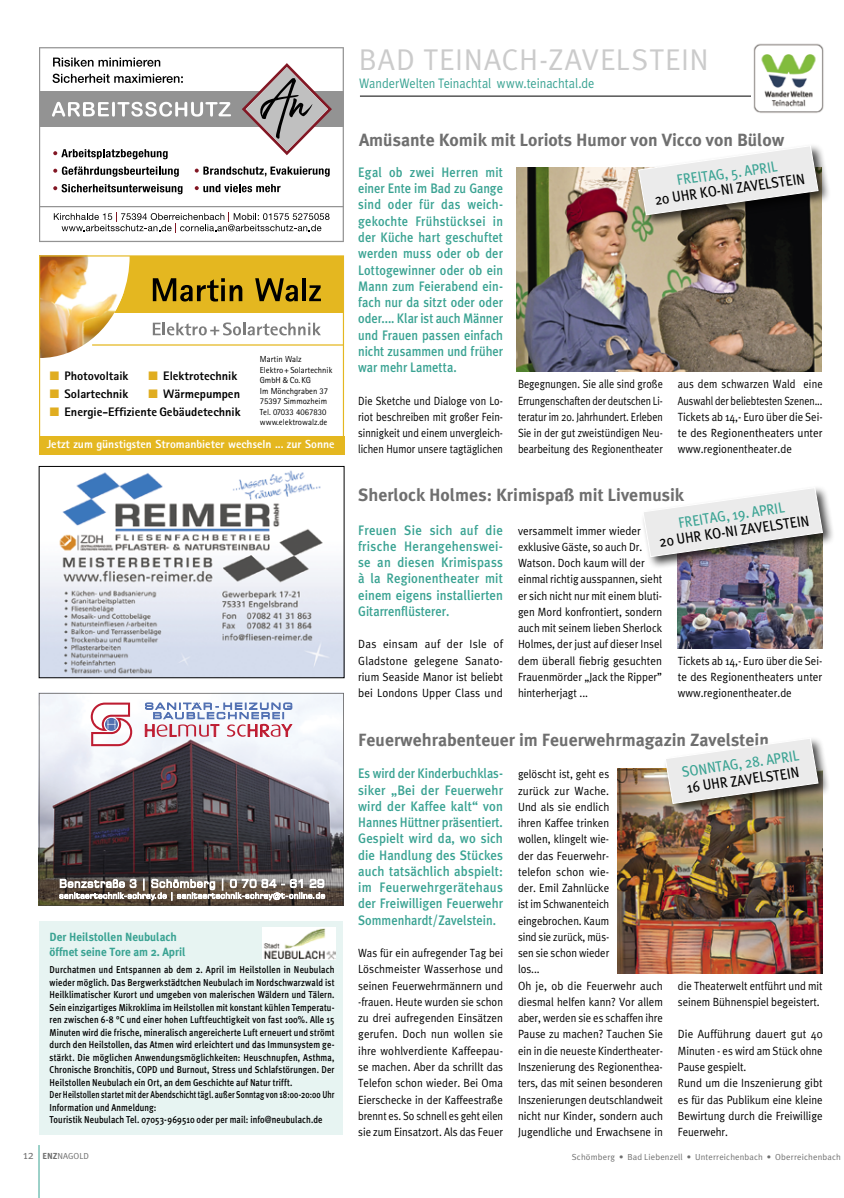
<style>
.page{position:relative;width:844px;height:1198px;background:#fff}
.page>*{position:absolute;margin:0;border:0;box-sizing:border-box;transform-origin:0 0}
.t1{font:30px "Meta Plus Normal";letter-spacing:.03em;color:#cbcbcb}
.t2{font:700 17.62px "Meta Plus";color:#6f6f6f}
.t3{font:15px "Meta Plus";color:#000;scale:.9 1}
.t4{font:15px "Meta Plus";color:#3aa393;scale:.9 1}
.t5{font:500 13.75px/16.2px "Meta Plus";color:#3aa393;text-align:justify;scale:.9 1}
.t6{font:500 13.75px/16.2px "Meta Plus";color:#3aa393;text-align:justify;scale:.89 1}
.t7{font:500 13.75px/16.2px "Meta Plus";color:#3aa393;text-align:justify;scale:.93 1}
.t8{font:13.75px "Meta Plus Normal";color:#3aa393;scale:.9 1}
.t9{font:800 12.38px "Rotis Sans Serif";color:#000}
.t10{font:11.88px/16.2px "Meta Plus Normal";color:#000;scale:.9 1}
.t11{font:11.88px/16.2px "Meta Plus Normal";color:#000;scale:.93 1}
.t12{font:11.88px/16.2px "Meta Plus Normal";color:#000;text-align:justify;scale:.86 1}
.t13{font:11.88px/16.2px "Meta Plus Normal";color:#000;text-align:justify;scale:.89 1}
.t14{font:11.88px/16.2px "Meta Plus Normal";color:#000;text-align:justify;scale:.87 1}
.t15{font:11.88px/16.2px "Meta Plus Normal";color:#000;text-align:justify;scale:.94 1}
.t16{font:11.88px/16.2px "Meta Plus Normal";color:#000;text-align:justify;scale:.91 1}
.t17{font:700 11.88px/14.2px "Meta Plus";color:#3aa393;scale:.95 1}
.t18{font:800 11.75px "Rotis Sans Serif";color:#fff}
.t19{font:500 10px/12.5px "Meta Plus";letter-spacing:.01em;color:#000;scale:.86 1}
.t20{font:8.75px/10.5px "Rotis Sans Serif";color:#000}
.t21{font:8.75px "Meta Plus Normal";letter-spacing:.02em;color:#6f6f6f}
.s1{color:#e0ad20}
.s2{font-family:"YR Myriad"}
.s3{font-size:11.88px}
.s4{font-family:"Meta Plus";font-weight:700}
</style>
<div class="page">
<hr style="left:39px;top:1145px;width:1px;height:53px;background:#3aa393">
<div style="left:40px;top:921px;width:303px;height:214px;background:#e7f4f2"></div>
<hr style="left:360px;top:96px;width:463px;height:1px;background:#000">
<img style="left:751px;top:43px;width:73px;height:70px">
<div style="left:109px;top:256px;width:234px;height:56px;background:#e4b720"></div>
<svg style="left:153px;top:322px;width:168px;height:13px"></svg>
<svg style="left:153px;top:278px;width:89px;height:23px"></svg>
<svg style="left:255px;top:278px;width:43px;height:23px"></svg>
<hr style="left:302px;top:278px;width:4px;height:23px;background:#000">
<svg style="left:309px;top:285px;width:12px;height:16px"></svg>
<svg style="left:123px;top:257px;width:7px;height:56px"></svg>
<img style="left:41px;top:257px;width:82px;height:101px">
<div style="left:39px;top:436px;width:305px;height:18px;background:#e4b720"></div>
<hr style="left:92px;top:344px;width:251px;height:2px;background:#e4b720">
<div style="left:39px;top:255px;width:305px;height:199px;border:1px solid #e4b720"></div>
<svg style="left:39px;top:693px;width:305px;height:212px"></svg>
<svg style="left:91px;top:702px;width:41px;height:44px"></svg>
<svg style="left:145px;top:702px;width:147px;height:35px"></svg>
<svg style="left:59px;top:878px;width:266px;height:22px"></svg>
<img style="left:41px;top:470px;width:301px;height:206px">
<img style="left:516px;top:168px;width:305px;height:204px">
<img style="left:263px;top:927px;width:72px;height:32px">
<div style="left:636px;top:143px;width:195px;height:85px;background:#000;opacity:.75"></div>
<svg style="left:638px;top:145px;width:180px;height:70px"></svg>
<img style="left:677px;top:570px;width:145px;height:78px">
<div style="left:640px;top:485px;width:195px;height:85px;background:#000;opacity:.75"></div>
<svg style="left:642px;top:487px;width:180px;height:70px"></svg>
<img style="left:617px;top:768px;width:205px;height:205px">
<div style="left:662px;top:735px;width:168px;height:82px;background:#000;opacity:.75"></div>
<svg style="left:664px;top:737px;width:154px;height:67px"></svg>
<svg style="left:39px;top:47px;width:305px;height:195px"></svg>
<h1 class="t1" style="left:359px;top:42px;width:351px">BAD TEINACH-ZAVELSTEIN</h1>
<p class="t9" style="left:50px;top:368px;width:80px"><span class="s1">■</span> Photovoltaik</p>
<p class="t9" style="left:148px;top:368px;width:90px"><span class="s1">■</span> Elektrotechnik</p>
<p class="t9" style="left:50px;top:386px;width:80px"><span class="s1">■</span> Solartechnik</p>
<p class="t9" style="left:148px;top:386px;width:93px"><span class="s1">■</span> Wärmepumpen</p>
<p class="t9" style="left:50px;top:404px;width:192px"><span class="s1">■</span> Energie-Effiziente Gebäudetechnik</p>
<p class="t20" style="left:260px;top:354px;width:74px">Martin Walz<br>Elektro+Solartechnik<br>GmbH <span class="s2">&amp;</span> Co.KG<br>Im Mönchgraben 37<br>75397 Simmozheim<br>Tel. 07033 4067830 www.elektrowalz.de</p>
<p class="t18" style="left:47px;top:436px;width:289px">Jetzt zum günstigsten Stromanbieter wechseln ... zur Sonne</p>
<p class="t17" style="left:50px;top:930px;width:144px">Der Heilstollen Neubulach öffnet seine Tore am 2. April</p>
<p class="t19" style="left:50px;top:963px;width:333px">Durchatmen und Entspannen ab dem 2. April im Heilstollen in Neubulach wieder möglich. Das Bergwerkstädtchen Neubulach im Nordschwarzwald ist Heilklimatischer Kurort und umgeben von malerischen Wäldern und Tälern.<br>Sein einzigartiges Mikroklima im Heilstollen mit konstant kühlen Temperatu&shy;ren zwischen 6-8 °C und einer hohen Luftfeuchtigkeit von fast 100%. Alle 15<br>Minuten wird die frische, mineralisch angereicherte Luft erneuert und strömt durch den Heilstollen, das Atmen wird erleichtert und das Immunsystem ge&shy;stärkt. Die möglichen Anwendungsmöglichkeiten: Heuschnupfen, Asthma, Chronische Bronchitis, COPD und Burnout, Stress und Schlafstörungen. Der Heilstollen Neubulach ein Ort, an dem Geschichte auf Natur trifft.<br>Der Heilstollen startet mit der Abendschicht tägl. außer Sonntag von 18:00-20:00 Uhr Information und Anmeldung:<br>Touristik Neubulach Tel. 07053-969510 oder per mail: info@neubulach.de</p>
<p class="t8" style="left:359px;top:75px;width:263px">WanderWelten Teinachtal www.teinachtal.de</p>
<h2 class="t2" style="left:359px;top:129px;width:427px">Amüsante Komik mit Loriots Humor von Vicco von Bülow</h2>
<p class="t5" style="left:358px;top:164px;width:162px">Egal ob zwei Herren mit einer Ente im Bad zu Gange sind oder für das weich&shy;gekochte Frühstücksei in der Küche hart geschuftet werden muss oder ob der Lottogewinner oder ob ein Mann zum Feierabend ein&shy;fach nur da sitzt oder oder oder.... Klar ist auch Männer und Frauen passen einfach nicht zusammen und früher war mehr Lametta.</p>
<p class="t14" style="left:358px;top:392px;width:168px">Die Sketche und Dialoge von Lo&shy;riot beschreiben mit großer Fein&shy;sinnigkeit und einem unvergleich&shy;lichen Humor unsere tagtäglichen</p>
<p class="t4" style="left:675px;top:171px;width:114px;rotate:-8deg">FREITAG, 5. APRIL</p>
<p class="t3" style="left:653px;top:191px;width:170px;rotate:-8deg">20 UHR KO-NI ZAVELSTEIN</p>
<p class="t12" style="left:518px;top:376px;width:170px">Begegnungen. Sie alle sind große Errungenschaften der deutschen Li&shy;teratur im 20. Jahrhundert. Erleben Sie in der gut zweistündigen Neu&shy;bearbeitung des Regionentheater</p>
<p class="t13" style="left:677px;top:376px;width:164px">aus dem schwarzen Wald eine Auswahl der beliebtesten Szenen...<br>Tickets ab 14,- Euro über die Sei&shy;te des Regionentheaters unter www.regionentheater.de</p>
<h2 class="t2" style="left:358px;top:484px;width:327px">Sherlock Holmes: Krimispaß mit Livemusik</h2>
<p class="t7" style="left:358px;top:521px;width:157px">Freuen Sie sich auf die frische Herangehenswei&shy;se an diesen Krimispass à la Regionentheater mit einem eigens installierten Gitarrenflüsterer.</p>
<p class="t15" style="left:358px;top:636px;width:156px">Das einsam auf der Isle of Gladstone gelegene Sanato&shy;rium Seaside Manor ist beliebt bei Londons Upper Class und</p>
<p class="t4" style="left:677px;top:514px;width:120px;rotate:-8deg">FREITAG, 19. APRIL</p>
<p class="t3" style="left:658px;top:533px;width:170px;rotate:-8deg">20 UHR KO-NI ZAVELSTEIN</p>
<p class="t11" style="left:518px;top:522px;width:156px">versammelt immer wieder exklusive Gäste, so auch Dr.<br>Watson. Doch kaum will der einmal richtig ausspannen, sieht er sich nicht nur mit einem bluti&shy;gen Mord konfrontiert, sondern auch mit seinem lieben Sherlock<br>Holmes, der just auf dieser Insel dem überall fiebrig gesuchten<br>Frauenmörder „Jack the Ripper” hinterherjagt ...</p>
<p class="t16" style="left:677px;top:652px;width:160px">Tickets ab 14,- Euro über die Sei&shy;te des Regionentheaters unter www.regionentheater.de</p>
<h2 class="t2" style="left:358px;top:730px;width:412px">Feuerwehrabenteuer im Feuerwehrmagazin Zavelstein</h2>
<p class="t4" style="left:680px;top:763px;width:132px;rotate:-8deg">SONNTAG, 28. APRIL</p>
<p class="t3" style="left:685px;top:779px;width:127px;rotate:-8deg">16 UHR ZAVELSTEIN</p>
<p class="t6" style="left:358px;top:765px;width:164px">Es wird der Kinderbuchklas&shy;siker „Bei der Feuerwehr wird der Kaffee kalt“ von Hannes Hüttner präsentiert.<br>Gespielt wird da, wo sich die Handlung des Stückes auch tatsächlich abspielt: im Feuerwehrgerätehaus der Freiwilligen Feuerwehr Sommenhardt/Zavelstein.</p>
<p class="t10" style="left:358px;top:945px;width:162px;text-align:justify">Was für ein aufregender Tag bei Löschmeister Wasserhose und seinen Feuerwehrmännern und -frauen. Heute wurden sie schon zu drei aufregenden Einsätzen gerufen. Doch nun wollen sie ihre wohlverdiente Kaffeepau&shy;se machen. Aber da schrillt das Telefon schon wieder. Bei Oma Eierschecke in der Kaffeestraße brennt es. So schnell es geht eilen sie zum Einsatzort. Als das Feuer</p>
<p class="t10" style="left:518px;top:766px;width:162px">gelöscht ist, geht es<br>zurück zur Wache.<br>Und als sie endlich<br>ihren Kaffee trinken<br>wollen, klingelt wie-<br>der das Feuerwehr-<br>telefon schon wie-<br>der. Emil Zahnlücke<br>ist im Schwanenteich eingebrochen. Kaum<br>sind sie zurück, müs-<br>sen sie schon wieder<br>los...<br>Oh je, ob die Feuerwehr auch diesmal helfen kann? Vor allem aber, werden sie es schaffen ihre<br>Pause zu machen? Tauchen Sie ein in die neueste Kindertheater-<br>Inszenierung des Regionenthea&shy;ters, das mit seinen besonderen<br>Inszenierungen deutschlandweit nicht nur Kinder, sondern auch<br>Jugendliche und Erwachsene in</p>
<p class="t10" style="left:677px;top:977px;width:162px">die Theaterwelt entführt und mit seinem Bühnenspiel begeistert.</p>
<p class="t11" style="left:677px;top:1026px;width:157px">Die Aufführung dauert gut 40<br>Minuten - es wird am Stück ohne<br>Pause gespielt.<br>Rund um die Inszenierung gibt es für das Publikum eine kleine<br>Bewirtung durch die Freiwillige<br>Feuerwehr.</p>
<p class="t21" style="left:23px;top:1150px;width:67px"><span class="s3">12</span> <span class="s4">ENZ</span>NAGOLD</p>
<p class="t21" style="left:571px;top:1152px;width:270px">Schömberg • Bad Liebenzell • Unterreichenbach • Oberreichenbach</p>
</div>
